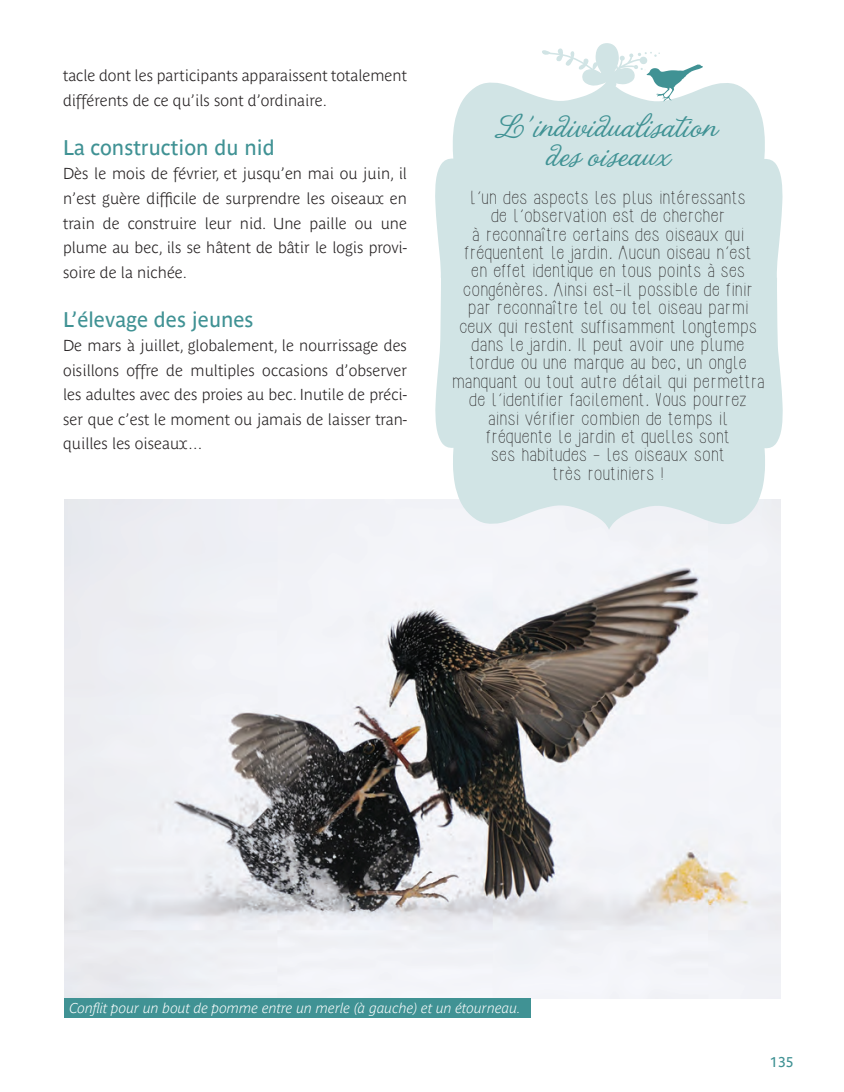
<style>
.page{position:relative;width:844px;height:1092px;background:#fff}
.page>*{position:absolute;margin:0;border:0;box-sizing:border-box;transform-origin:0 0}
.t1{font:34.12px/29.4px "La Porteniadela Recoleta";color:#409294;text-align:center}
.t2{font:21px "Parisine";color:#409294}
.t3{font:19.25px/18.4px "Hipsterish Font Normal";color:#231f20;text-align:center}
.t4{font:700 15.75px/24.5px "Parisine Plus Clair";color:#231f20;text-align:justify}
.t5{font:italic 700 14px "Parisine Plus Clair";color:#fff}
.t6{font:14px "Parisine";color:#409294}
</style>
<div class="page">
<img style="left:64px;top:499px;width:716px;height:499px">
<div style="left:64px;top:998px;width:466px;height:20px;background:#409294"></div>
<svg style="left:435px;top:82px;width:347px;height:447px;background:#d4e5e6"></svg>
<svg style="left:537px;top:43px;width:165px;height:59px"></svg>
<p class="t4" style="left:63px;top:64px;width:345px">tacle dont les participants apparaissent totalement différents de ce qu’ils sont d’ordinaire.</p>
<p class="t2" style="left:63px;top:139px;width:213px">La construction du nid</p>
<p class="t4" style="left:63px;top:162px;width:345px">Dès le mois de février, et jusqu’en mai ou juin, il n’est guère difficile de surprendre les oiseaux en train de construire leur nid. Une paille ou une plume au bec, ils se hâtent de bâtir le logis provi&shy;soire de la nichée.</p>
<p class="t2" style="left:63px;top:310px;width:192px">L’élevage des jeunes</p>
<p class="t4" style="left:63px;top:334px;width:345px">De mars à juillet, globalement, le nourrissage des oisillons offre de multiples occasions d’observer les adultes avec des proies au bec. Inutile de préci&shy;ser que c’est le moment ou jamais de laisser tran&shy;quilles les oiseaux…</p>
<p class="t1" style="left:500px;top:114px;width:219px">L’individualisation des oiseaux</p>
<p class="t3" style="left:452px;top:189px;width:315px">L’un des aspects les plus intéressants<br>de l’observation est de chercher<br>à reconnaître certains des oiseaux qui fréquentent le jardin. Aucun oiseau n’est<br>en effet identique en tous points à ses congénères. Ainsi est-il possible de finir par reconnaître tel ou tel oiseau parmi ceux qui restent suffisamment longtemps dans le jardin. Il peut avoir une plume tordue ou une marque au bec, un ongle manquant ou tout autre détail qui permettra de l’identifier facilement. Vous pourrez ainsi vérifier combien de temps il<br>fréquente le jardin et quelles sont<br>ses habitudes - les oiseaux sont<br>très routiniers !</p>
<p class="t5" style="left:69px;top:1002px;width:453px">Conflit pour un bout de pomme entre un merle (à gauche) et un étourneau.</p>
<p class="t6" style="left:770px;top:1056px;width:25px">135</p>
</div>
